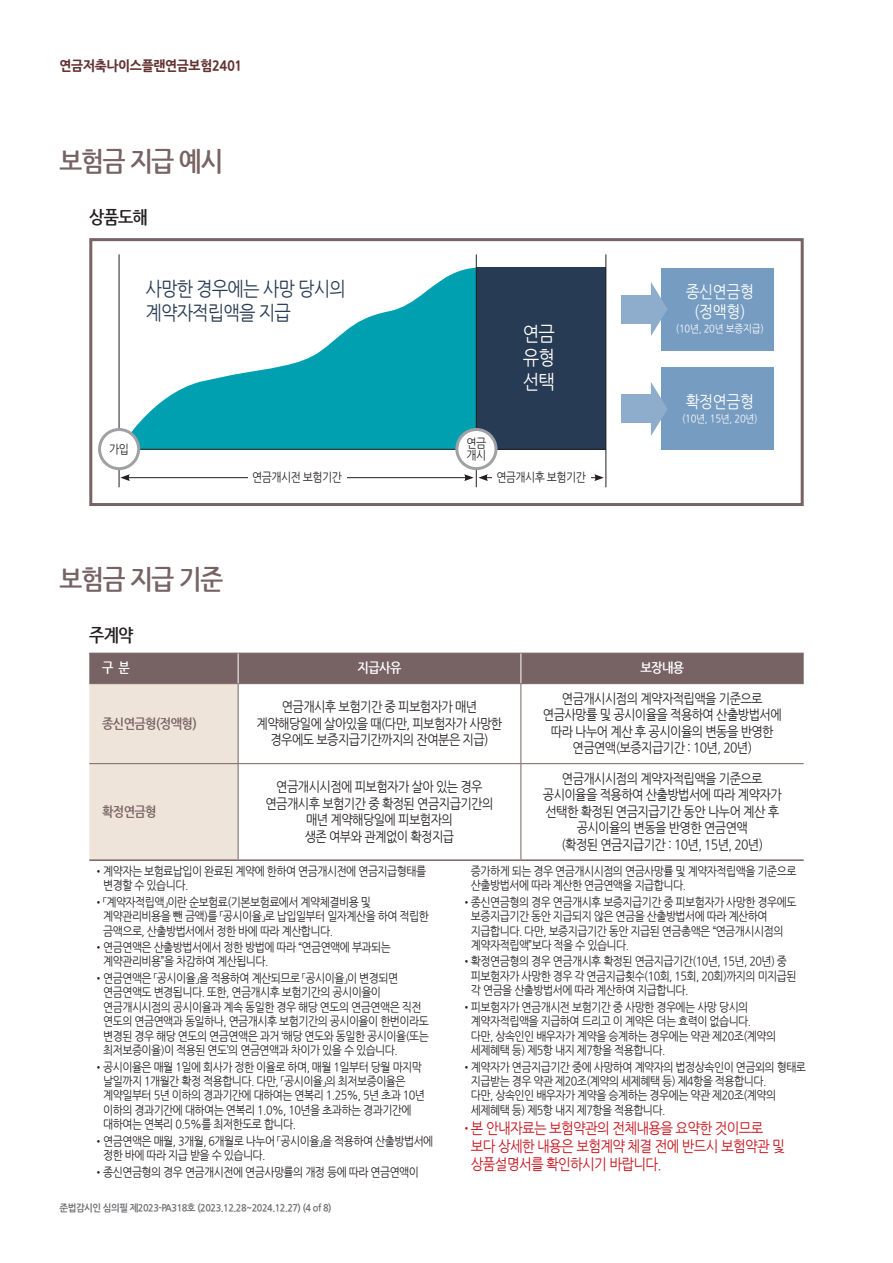
<style>
.page{position:relative;width:893px;height:1263px;background:#fff}
.page>*{position:absolute;margin:0;border:0;box-sizing:border-box;transform-origin:0 0}
.N대제목{font:700 27px "Nanum Gothic";letter-spacing:-.05em;color:#776364;scale:.9 1}
.주석{font:19.5px/24px "Nanum Gothic";letter-spacing:-.05em;color:#283b54;scale:.9 1}
.주석-2{font:19.5px "Nanum Gothic";color:#fff;scale:.9 1}
.중간제목{font:700 18px "Nanum Gothic";letter-spacing:-.05em;color:#231f20;scale:.9 1}
.주석-3{font:16.5px "Nanum Gothic";letter-spacing:-.025em;color:#fff;scale:.9 1}
.주석-4{font:15px/18px "Nanum Gothic";letter-spacing:-.05em;color:#c4121a;scale:.9 1}
.표{font:13.5px/16.5px "Nanum Gothic";letter-spacing:-.05em;color:#231f20;text-align:center;scale:.9 1}
.N상단_상품명_연금_변액{font:700 13.5px "Nanum Gothic OTF Extra";letter-spacing:-.025em;color:#633331;scale:.95 1}
.표구분파란제목{font:700 13.5px "Nanum Gothic";letter-spacing:-.05em;color:#776364;scale:.9 1}
.표흰제목{font:700 13.5px "Nanum Gothic";letter-spacing:-.05em;color:#fff;scale:.9 1}
.주석-5{font:12px/14.4px "Nanum Gothic";letter-spacing:-.05em;color:#231f20;scale:.9 1}
.주석-6{font:10.5px "Nanum Gothic";letter-spacing:-.025em;color:#fff;scale:.9 1}
.N페이지_승인번호{font:9.75px "Nanum Gothic OTF Bold";letter-spacing:-.05em;color:#6c6d70;scale:.95 1}
.s1{font-size:12px}
</style>
<div class="page">
<div style="left:89px;top:238px;width:715px;height:268px;border:3px solid #776364"></div>
<svg style="left:124px;top:267px;width:352px;height:182px;fill:#00a0b0"></svg>
<div style="left:476px;top:267px;width:130px;height:183px;background:#283b54"></div>
<hr style="left:119px;top:449px;width:486px;height:1px;background:#231f20">
<hr style="left:119px;top:254px;width:1px;height:233px;background:#231f20">
<hr style="left:476px;top:254px;width:1px;height:233px;background:#231f20">
<div style="left:100px;top:429px;width:39px;height:40px;background:#fff;border-radius:50%"></div>
<div style="left:98px;top:428px;width:42px;height:42px;border:3px solid #a0a1a5;border-radius:50%"></div>
<div style="left:457px;top:429px;width:39px;height:40px;background:#fff;border-radius:50%"></div>
<div style="left:455px;top:428px;width:42px;height:42px;border:3px solid #a0a1a5;border-radius:50%"></div>
<hr style="left:127px;top:477px;width:340px;height:1px;background:#231f20">
<svg style="left:120px;top:474px;width:10px;height:7px"></svg>
<hr style="left:485px;top:477px;width:112px;height:1px;background:#231f20">
<svg style="left:464px;top:474px;width:24px;height:7px"></svg>
<svg style="left:594px;top:474px;width:10px;height:7px"></svg>
<div style="left:248px;top:464px;width:98px;height:27px;background:#fff"></div>
<div style="left:492px;top:464px;width:98px;height:27px;background:#fff"></div>
<div style="left:662px;top:268px;width:112px;height:82px;background:#769cc1"></div>
<div style="left:662px;top:368px;width:112px;height:82px;background:#769cc1"></div>
<div style="left:621px;top:395px;width:31px;height:28px;background:#8eaccc"></div>
<svg style="left:651px;top:382px;width:16px;height:54px"></svg>
<div style="left:621px;top:295px;width:31px;height:28px;background:#8eaccc"></div>
<svg style="left:651px;top:282px;width:16px;height:54px"></svg>
<svg style="left:89px;top:654px;width:715px;height:205px"></svg>
<hr style="left:89px;top:653px;width:149px;height:1px;background:#776364">
<hr style="left:238px;top:653px;width:283px;height:1px;background:#776364">
<hr style="left:521px;top:653px;width:283px;height:1px;background:#776364">
<hr style="left:89px;top:683px;width:149px;height:1px;background:#776364">
<hr style="left:238px;top:683px;width:283px;height:1px;background:#776364">
<hr style="left:521px;top:683px;width:283px;height:1px;background:#776364">
<hr style="left:238px;top:653px;width:1px;height:30px;background:#fff">
<hr style="left:520px;top:653px;width:1px;height:30px;background:#fff">
<hr style="left:238px;top:684px;width:1px;height:79px;background:#776364">
<hr style="left:520px;top:684px;width:1px;height:79px;background:#776364">
<hr style="left:89px;top:763px;width:149px;height:1px;background:#776364">
<hr style="left:238px;top:763px;width:283px;height:1px;background:#776364">
<hr style="left:238px;top:764px;width:1px;height:95px;background:#776364">
<hr style="left:521px;top:763px;width:283px;height:1px;background:#776364">
<hr style="left:520px;top:764px;width:1px;height:95px;background:#776364">
<hr style="left:89px;top:859px;width:149px;height:2px;background:#776364">
<hr style="left:238px;top:859px;width:283px;height:2px;background:#776364">
<hr style="left:521px;top:859px;width:283px;height:2px;background:#776364">
<hr style="left:605px;top:254px;width:1px;height:233px;background:#231f20">
<p class="N상단_상품명_연금_변액" style="left:60px;top:58px;width:194px">연금저축나이스플랜연금보험2401</p>
<p class="N대제목" style="left:60px;top:149px;width:183px">보험금 지급 예시</p>
<p class="중간제목" style="left:89px;top:208px;width:66px">상품도해</p>
<p class="주석-5" style="left:109px;top:442px;width:23px">가입</p>
<p class="주석" style="left:145px;top:278px;width:224px">사망한 경우에는 사망 당시의 계약자적립액을 지급</p>
<p class="주석-5" style="left:467px;top:436px;width:23px">연금</p>
<p class="주석-5" style="left:467px;top:448px;width:23px">개시</p>
<p class="주석-2" style="left:523px;top:324px;width:37px">연금</p>
<p class="주석-2" style="left:523px;top:348px;width:37px">유형</p>
<p class="주석-2" style="left:523px;top:372px;width:37px">선택</p>
<p class="주석-5" style="left:252px;top:470px;width:101px">연금개시전 보험기간</p>
<p class="주석-5" style="left:496px;top:470px;width:101px">연금개시후 보험기간</p>
<p class="N대제목" style="left:60px;top:566px;width:183px">보험금 지급 기준</p>
<p class="중간제목" style="left:89px;top:626px;width:50px">주계약</p>
<p class="주석-3" style="left:686px;top:284px;width:77px">종신연금형</p>
<p class="주석-3" style="left:694px;top:304px;width:58px">(정액형)</p>
<p class="주석-6" style="left:676px;top:323px;width:99px">(10년, 20년 보증지급)</p>
<p class="주석-3" style="left:686px;top:394px;width:77px">확정연금형</p>
<p class="주석-6" style="left:682px;top:413px;width:85px">(10년, 15년, 20년)</p>
<p class="표흰제목" style="left:102px;top:661px;width:32px">구 분</p>
<p class="표흰제목" style="left:358px;top:661px;width:50px">지급사유</p>
<p class="표흰제목" style="left:640px;top:661px;width:50px">보장내용</p>
<p class="표구분파란제목" style="left:102px;top:717px;width:107px">종신연금형(정액형)</p>
<p class="표구분파란제목" style="left:102px;top:805px;width:62px">확정연금형</p>
<p class="표" style="left:257px;top:699px;width:275px">연금개시후 보험기간 중 피보험자가 매년 계약해당일에 살아있을 때(다만, 피보험자가 사망한 경우에도 보증지급기간까지의 잔여분은 지급)</p>
<p class="표" style="left:543px;top:691px;width:267px">연금개시시점의 계약자적립액을 기준으로 연금사망률 및 공시이율을 적용하여 산출방법서에 따라 나누어 계산 후 공시이율의 변동을 반영한 연금연액(보증지급기간 : 10년, 20년)</p>
<p class="표" style="left:265px;top:779px;width:255px">연금개시시점에 피보험자가 살아 있는 경우 연금개시후 보험기간 중 확정된 연금지급기간의</p>
<p class="표" style="left:306px;top:812px;width:165px">매년 계약해당일에 피보험자의</p>
<p class="표" style="left:305px;top:828px;width:168px">생존 여부와 관계없이 확정지급</p>
<p class="표" style="left:543px;top:771px;width:267px">연금개시시점의 계약자적립액을 기준으로 공시이율을 적용하여 산출방법서에 따라 계약자가 선택한 확정된 연금지급기간 동안 나누어 계산 후 공시이율의 변동을 반영한 연금연액</p>
<p class="표" style="left:561px;top:837px;width:226px">(확정된 연금지급기간 : 10년, 15년, 20년)</p>
<p class="주석-5" style="left:103px;top:864px;width:360px;text-indent:-10px">•계약자는 보험료납입이 완료된 계약에 한하여 연금개시전에 연금지급형태를 변경할 수 있습니다.</p>
<p class="주석-5" style="left:103px;top:895px;width:363px;text-indent:-10px">•「계약자적립액」이란 순보험료(기본보험료에서 계약체결비용 및 계약관리비용을 뺀 금액)를 「공시이율」로 납입일부터 일자계산을 하여 적립한 금액으로, 산출방법서에서 정한 바에 따라 계산합니다.</p>
<p class="주석-5" style="left:103px;top:940px;width:321px;text-indent:-10px">•연금연액은 산출방법서에서 정한 방법에 따라 “연금연액에 부과되는 계약관리비용”을 차감하여 계산됩니다.</p>
<p class="주석-5" style="left:103px;top:971px;width:363px;text-indent:-10px">•연금연액은 「공시이율」을 적용하여 계산되므로 「공시이율」이 변경되면 연금연액도 변경됩니다. 또한, 연금개시후 보험기간의 공시이율이 연금개시시점의 공시이율과 계속 동일한 경우 해당 연도의 연금연액은 직전 연도의 연금연액과 동일하나, 연금개시후 보험기간의 공시이율이 한번이라도 변경된 경우 해당 연도의 연금연액은 과거 ‘해당 연도와 동일한 공시이율(또는 최저보증이율)이 적용된 연도’의 연금연액과 차이가 있을 수 있습니다.</p>
<p class="주석-5" style="left:103px;top:1060px;width:359px;text-indent:-10px">•공시이율은 매월 1일에 회사가 정한 이율로 하며, 매월 1일부터 당월 마지막 날일까지 1개월간 확정 적용합니다. 다만, 「공시이율」의 최저보증이율은 계약일부터 5년 이하의 경과기간에 대하여는 연복리 1.25%, 5년 초과 10년 이하의 경과기간에 대하여는 연복리 1.0%, 10년을 초과하는 경과기간에 대하여는 연복리 0.5%를 최저한도로 합니다.</p>
<p class="주석-5" style="left:103px;top:1134px;width:368px;text-indent:-10px">•연금연액은 매월, 3개월, 6개월로 나누어 「공시이율」을 적용하여 산출방법서에 정한 바에 따라 지급 받을 수 있습니다.</p>
<p class="주석-5" style="left:94px;top:1165px;width:363px">•종신연금형의 경우 연금개시전에 연금사망률의 개정 등에 따라 연금연액이</p>
<p class="N페이지_승인번호" style="left:60px;top:1203px;width:288px">준법감시인 심의필 제2023-PA318호 (2023.12.28~2024.12.27) (4 of 8)</p>
<p class="주석-5" style="left:471px;top:864px;width:363px">증가하게 되는 경우 연금개시시점의 연금사망률 및 계약자적립액을 기준으로 산출방법서에 따라 계산한 연금연액을 지급합니다.</p>
<p class="주석-5" style="left:471px;top:895px;width:363px;text-indent:-10px">•종신연금형의 경우 연금개시후 보증지급기간 중 피보험자가 사망한 경우에도 보증지급기간 동안 지급되지 않은 연금을 산출방법서에 따라 계산하여 지급합니다. 다만, 보증지급기간 동안 지급된 연금총액은 “연금개시시점의 계약자적립액”보다 적을 수 있습니다.</p>
<p class="주석-5" style="left:471px;top:955px;width:363px;text-indent:-10px">•확정연금형의 경우 연금개시후 확정된 연금지급기간(10년, 15년, 20년) 중 피보험자가 사망한 경우 각 연금지급횟수(10회, 15회, 20회)까지의 미지급된 각 연금을 산출방법서에 따라 계산하여 지급합니다.</p>
<p class="주석-5" style="left:471px;top:1000px;width:341px;text-indent:-10px">•피보험자가 연금개시전 보험기간 중 사망한 경우에는 사망 당시의 계약자적립액을 지급하여 드리고 이 계약은 더는 효력이 없습니다. 다만, 상속인인 배우자가 계약을 승계하는 경우에는 약관 제20조(계약의 세제혜택 등) 제5항 내지 제7항을 적용합니다.</p>
<p class="주석-5" style="left:471px;top:1060px;width:374px;text-indent:-10px">•계약자가 연금지급기간 중에 사망하여 계약자의 법정상속인이 연금외의 형태로 지급받는 경우 약관 제20조(계약의 세제혜택 등) 제4항을 적용합니다.<br>다만, 상속인인 배우자가 계약을 승계하는 경우에는 약관 제20조(계약의 세제혜택 등) 제5항 내지 제7항을 적용합니다.</p>
<p class="주석-4" style="left:471px;top:1119px;width:350px;text-indent:-10px"><span class="s1">•</span>본 안내자료는 보험약관의 전체내용을 요약한 것이므로 보다 상세한 내용은 보험계약 체결 전에 반드시 보험약관 및 상품설명서를 확인하시기 바랍니다.</p>
</div>
